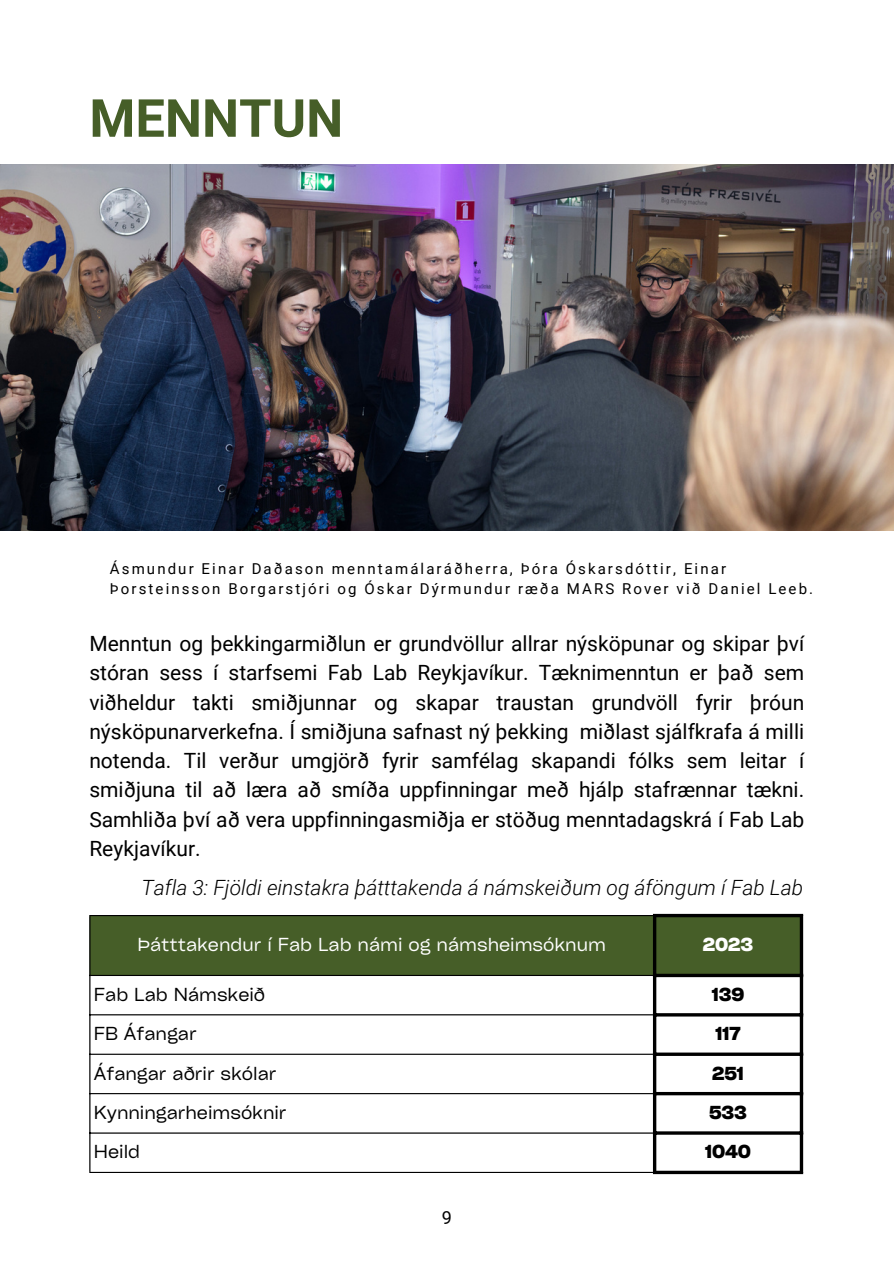
<style>
.page{position:relative;width:894px;height:1264px;background:#fff}
.page>*{position:absolute;margin:0;border:0;box-sizing:border-box;transform-origin:0 0}
.t1{font:700 52.5px "Roboto";color:#465e28}
.t2{font:21px/29.2px "Roboto";color:#000;text-align:justify}
.t3{font:italic 300 21px "Roboto";color:#000}
.t4{font:18px "Cy Grotesk Key";color:#000}
.t5{font:18px "Cy Grotesk Key";color:#fff}
.t6{font:700 18px "Cy Grotesk Key";color:#000}
.t7{font:700 18px "Cy Grotesk Key";color:#fff}
.t8{font:18px "Roboto";color:#000}
.t9{font:15px/20.2px "Roboto";letter-spacing:.14em;color:#000}
</style>
<div class="page">
<img style="left:0;top:164px;width:893px;height:366px">
<div style="left:90px;top:916px;width:709px;height:58px;background:#465e28"></div>
<hr style="left:89px;top:916px;width:1px;height:255px;background:#000">
<hr style="left:89px;top:915px;width:563px;height:1px;background:#000">
<hr style="left:89px;top:974px;width:563px;height:2px;background:#000">
<hr style="left:89px;top:1014px;width:563px;height:1px;background:#000">
<hr style="left:89px;top:1053px;width:563px;height:1px;background:#000">
<hr style="left:89px;top:1093px;width:563px;height:1px;background:#000">
<hr style="left:89px;top:1132px;width:563px;height:1px;background:#000">
<hr style="left:89px;top:1171px;width:563px;height:1px;background:#000">
<svg style="left:652px;top:917px;width:4px;height:253px"></svg>
<hr style="left:799px;top:917px;width:3px;height:253px;background:#000">
<svg style="left:652px;top:913px;width:150px;height:4px"></svg>
<svg style="left:652px;top:973px;width:148px;height:4px"></svg>
<hr style="left:652px;top:1013px;width:150px;height:3px;background:#000">
<hr style="left:652px;top:1052px;width:150px;height:3px;background:#000">
<svg style="left:652px;top:1091px;width:148px;height:4px"></svg>
<hr style="left:652px;top:1131px;width:150px;height:3px;background:#000">
<svg style="left:652px;top:1170px;width:150px;height:4px"></svg>
<h1 class="t1" style="left:89px;top:88px;width:255px">MENNTUN</h1>
<p class="t9" style="left:110px;top:559px;width:704px">Ásmundur Einar Daðason menntamálaráðherra, Þóra Óskarsdóttir, Einar<br>Þorsteinsson Borgarstjóri og Óskar Dýrmundur ræða MARS Rover við Daniel Leeb.</p>
<p class="t2" style="left:89px;top:629px;width:716px">Menntun og þekkingarmiðlun er grundvöllur allrar nýsköpunar og skipar því stóran sess í starfsemi Fab Lab Reykjavíkur. Tæknimenntun er það sem viðheldur takti smiðjunnar og skapar traustan grundvöll fyrir þróun nýsköpunarverkefna. Í smiðjuna safnast ný þekking miðlast sjálfkrafa á milli notenda. Til verður umgjörð fyrir samfélag skapandi fólks sem leitar í smiðjuna til að læra að smíða uppfinningar með hjálp stafrænnar tækni.<br>Samhliða því að vera uppfinningasmiðja er stöðug menntadagskrá í Fab Lab Reykjavíkur.</p>
<p class="t3" style="left:142px;top:875px;width:662px">Tafla 3: Fjöldi einstakra þátttakenda á námskeiðum og áföngum í Fab Lab</p>
<p class="t5" style="left:137px;top:933px;width:470px">Þátttakendur í Fab Lab námi og námsheimsóknum</p>
<p class="t7" style="left:702px;top:933px;width:52px">2023</p>
<p class="t4" style="left:94px;top:982px;width:173px">Fab Lab Námskeið</p>
<p class="t6" style="left:711px;top:982px;width:34px">139</p>
<p class="t4" style="left:94px;top:1022px;width:104px">FB Áfangar</p>
<p class="t6" style="left:715px;top:1022px;width:27px">117</p>
<p class="t4" style="left:94px;top:1061px;width:184px">Áfangar aðrir skólar</p>
<p class="t6" style="left:712px;top:1061px;width:33px">251</p>
<p class="t4" style="left:94px;top:1100px;width:194px">Kynningarheimsóknir</p>
<p class="t6" style="left:709px;top:1100px;width:39px">533</p>
<p class="t4" style="left:94px;top:1140px;width:48px">Heild</p>
<p class="t6" style="left:705px;top:1140px;width:47px">1040</p>
<p class="t8" style="left:441px;top:1207px;width:12px">9</p>
</div>
